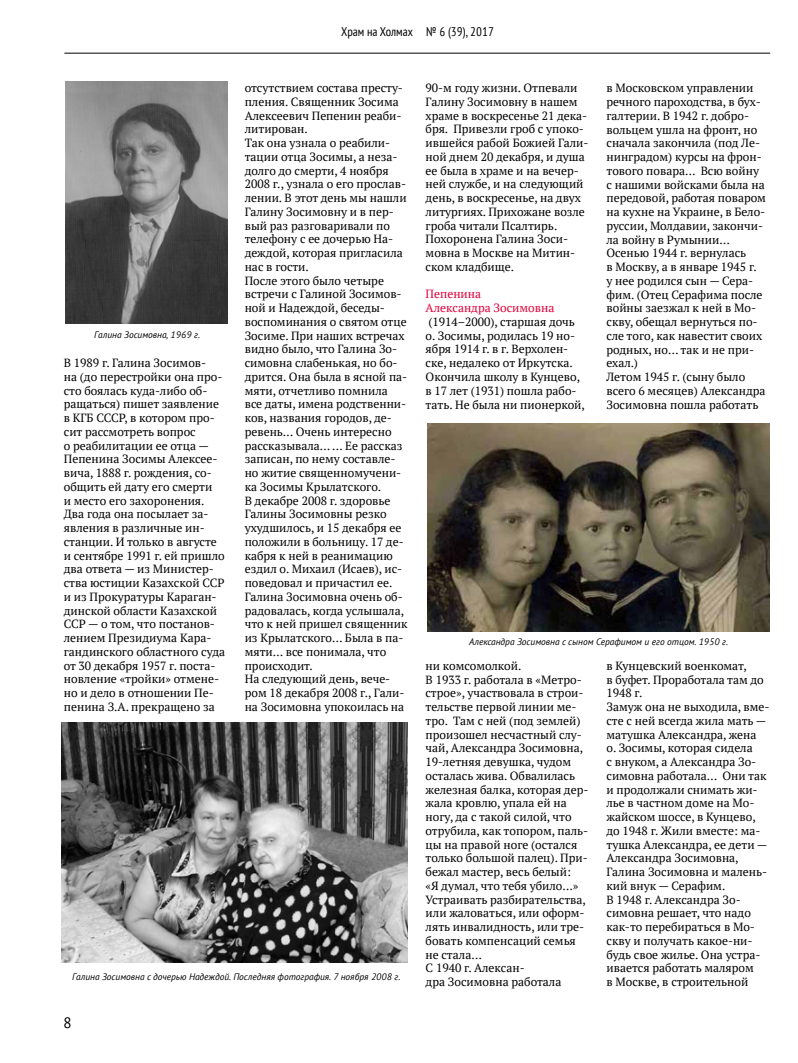
<style>
.page{position:relative;width:798px;height:1063px;background:#fff}
.page>*{position:absolute;margin:0;border:0;box-sizing:border-box;transform-origin:0 0}
.t1{font:15px "PT Sans";color:#000}
.t2{font:condensed 12.5px "PT Sans";color:#000}
.t3{font:11.88px/13.8px "PT Serif";color:#000}
.t4{font:11.88px/13.8px "PT Serif";color:#e2003b}
.t5{font:italic 9.38px "PT Sans";color:#000}
</style>
<div class="page">
<hr style="left:64px;top:53px;width:705px;height:1px;background:#000">
<img style="left:66px;top:81px;width:161px;height:243px">
<img style="left:427px;top:423px;width:342px;height:208px">
<img style="left:61px;top:723px;width:346px;height:239px">
<p class="t2" style="left:341px;top:24px;width:154px">Храм на Холмах № 6 (39), 2017</p>
<p class="t3" style="left:244px;top:81px;width:164px">отсутствием состава престу&shy;пления. Священник Зосима<br>Алексеевич Пепенин реаби&shy;литирован.<br>Так она узнала о реабили&shy;тации отца Зосимы, а неза&shy;долго до смерти, 4 ноября<br>2008 г., узнала о его прослав&shy;лении. В этот день мы нашли<br>Галину Зосимовну и в пер&shy;вый раз разговаривали по телефону с ее дочерью На&shy;деждой, которая пригласила нас в гости.<br>После этого было четыре встречи с Галиной Зосимов&shy;ной и Надеждой, беседы&shy;воспоминания о святом отце<br>Зосиме. При наших встречах видно было, что Галина Зо&shy;симовна слабенькая, но бо&shy;дрится. Она была в ясной па&shy;мяти, отчетливо помнила все даты, имена родственни&shy;ков, названия городов, де&shy;ревень… Очень интересно рассказывала… ... Ее рассказ записан, по нему составле&shy;но житие священномучени&shy;ка Зосимы Крылатского.<br>В декабре 2008 г. здоровье<br>Галины Зосимовны резко ухудшилось, и 15 декабря ее положили в больницу. 17 де&shy;кабря к ней в реанимацию ездил о. Михаил (Исаев), ис&shy;поведовал и причастил ее.<br>Галина Зосимовна очень об&shy;радовалась, когда услышала, что к ней пришел священник из Крылатского… Была в па&shy;мяти… все понимала, что происходит.<br>На следующий день, вече&shy;ром 18 декабря 2008 г., Гали&shy;на Зосимовна упокоилась на</p>
<p class="t3" style="left:425px;top:81px;width:164px">90-м году жизни. Отпевали<br>Галину Зосимовну в нашем храме в воскресенье 21 дека&shy;бря. Привезли гроб с упоко&shy;ившейся рабой Божией Гали&shy;ной днем 20 декабря, и душа ее была в храме и на вечер&shy;ней службе, и на следующий день, в воскресенье, на двух литургиях. Прихожане возле гроба читали Псалтирь.<br>Похоронена Галина Зоси&shy;мовна в Москве на Митин&shy;ском кладбище.</p>
<p class="t3" style="left:606px;top:81px;width:161px">в Московском управлении речного пароходства, в бух&shy;галтерии. В 1942 г. добро&shy;вольцем ушла на фронт, но сначала закончила (под Ле&shy;нинградом) курсы на фрон&shy;тового повара… Всю войну с нашими войсками была на передовой, работая поваром на кухне на Украине, в Бело&shy;руссии, Молдавии, закончи&shy;ла войну в Румынии…<br>Осенью 1944 г. вернулась<br>в Москву, а в январе 1945 г.<br>у нее родился сын — Сера&shy;фим. (Отец Серафима после войны заезжал к ней в Мо&shy;скву, обещал вернуться по&shy;сле того, как навестит своих родных, но… так и не при&shy;ехал.)<br>Летом 1945 г. (сыну было всего 6 месяцев) Александра<br>Зосимовна пошла работать</p>
<p class="t4" style="left:425px;top:287px;width:130px">Пепенина<br>Александра Зосимовна</p>
<p class="t3" style="left:425px;top:315px;width:161px">(1914–2000), старшая дочь о. Зосимы, родилась 19 но&shy;ября 1914 г. в г. Верхолен&shy;ске, недалеко от Иркутска.<br>Окончила школу в Кунцево, в 17 лет (1931) пошла рабо&shy;тать. Не была ни пионеркой,</p>
<p class="t5" style="left:94px;top:328px;width:107px">Галина Зосимовна, 1969 г.</p>
<p class="t3" style="left:64px;top:356px;width:163px">В 1989 г. Галина Зосимов-<br>на (до перестройки она про&shy;сто боялась куда-либо об&shy;ращаться) пишет заявление в КГБ СССР, в котором про&shy;сит рассмотреть вопрос<br>о реабилитации ее отца —<br>Пепенина Зосимы Алексее&shy;вича, 1888 г. рождения, со&shy;общить ей дату его смерти<br>и место его захоронения.<br>Два года она посылает за&shy;явления в различные ин&shy;станции. И только в августе и сентябре 1991 г. ей пришло два ответа — из Министер&shy;ства юстиции Казахской ССР и из Прокуратуры Караган&shy;динской области Казахской<br>ССР — о том, что постанов&shy;лением Президиума Кара&shy;гандинского областного суда от 30 декабря 1957 г. поста&shy;новление «тройки» отмене&shy;но и дело в отношении Пе&shy;пенина З.А. прекращено за</p>
<p class="t5" style="left:469px;top:636px;width:260px">Александра Зосимовна с сыном Серафимом и его отцом. 1950 г.</p>
<p class="t3" style="left:425px;top:659px;width:164px">ни комсомолкой.<br>В 1933 г. работала в «Метро&shy;строе», участвовала в строи&shy;тельстве первой линии ме&shy;тро. Там с ней (под землей) произошел несчастный слу&shy;чай, Александра Зосимовна,<br>19-летняя девушка, чудом осталась жива. Обвалилась железная балка, которая дер&shy;жала кровлю, упала ей на ногу, да с такой силой, что отрубила, как топором, паль&shy;цы на правой ноге (остался только большой палец). При&shy;бежал мастер, весь белый:<br>«Я думал, что тебя убило…»<br>Устраивать разбирательства, или жаловаться, или оформ&shy;лять инвалидность, или тре&shy;бовать компенсаций семья не стала…<br>С 1940 г. Алексан-<br>дра Зосимовна работала</p>
<p class="t3" style="left:606px;top:659px;width:164px">в Кунцевский военкомат,<br>в буфет. Проработала там до<br>1948 г.<br>Замуж она не выходила, вме&shy;сте с ней всегда жила мать — матушка Александра, жена<br>о. Зосимы, которая сидела<br>с внуком, а Александра Зо&shy;симовна работала… Они так и продолжали снимать жи&shy;лье в частном доме на Мо&shy;жайском шоссе, в Кунцево, до 1948 г. Жили вместе: ма&shy;тушка Александра, ее дети —<br>Александра Зосимовна,<br>Галина Зосимовна и малень&shy;кий внук — Серафим.<br>В 1948 г. Александра Зо&shy;симовна решает, что надо как-то перебираться в Мо&shy;скву и получать какое-ни&shy;будь свое жилье. Она устра&shy;ивается работать маляром<br>в Москве, в строительной</p>
<p class="t5" style="left:72px;top:971px;width:329px">Галина Зосимовна с дочерью Надеждой. Последняя фотография. 7 ноября 2008 г.</p>
<p class="t1" style="left:63px;top:1013px;width:10px">8</p>
</div>
